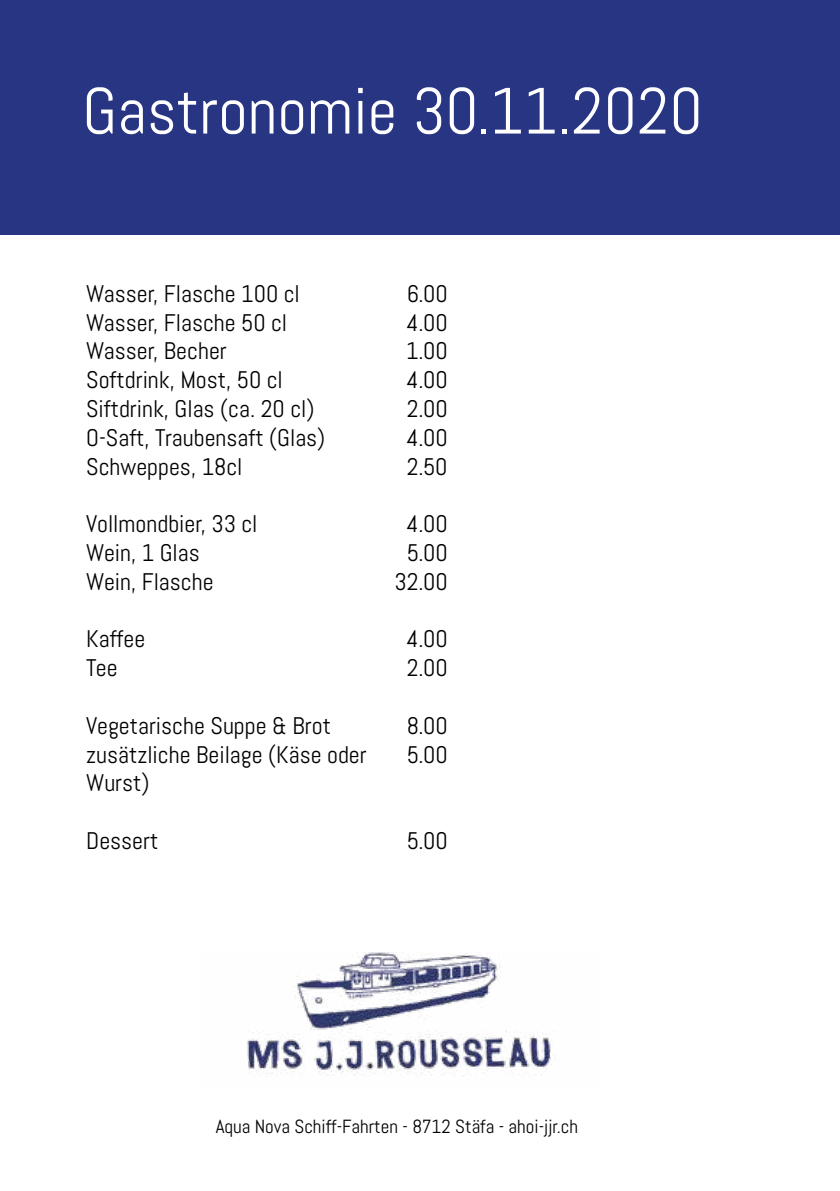
<style>
.page{position:relative;width:840px;height:1191px;background:#fff}
.page>*{position:absolute;margin:0;border:0;box-sizing:border-box;transform-origin:0 0}
.t1{font:65.2px "Abel";color:#fff}
.t2{font:24px "Abel";color:#000}
.t3{font:19px "Abel";color:#000}
</style>
<div class="page">
<div style="left:0;top:0;width:839px;height:234px;background:#273583"></div>
<img style="left:247px;top:952px;width:307px;height:123px">
<h1 class="t1" style="left:82px;top:82px;width:621px">Gastronomie 30.11.2020</h1>
<p class="t2" style="left:86px;top:283px;width:215px">Wasser, Flasche 100 cl</p>
<p class="t2" style="left:406px;top:283px;width:43px">6.00</p>
<p class="t2" style="left:86px;top:312px;width:202px">Wasser, Flasche 50 cl</p>
<p class="t2" style="left:406px;top:312px;width:43px">4.00</p>
<p class="t2" style="left:86px;top:340px;width:142px">Wasser, Becher</p>
<p class="t2" style="left:406px;top:340px;width:43px">1.00</p>
<p class="t2" style="left:86px;top:369px;width:198px">Softdrink, Most, 50 cl</p>
<p class="t2" style="left:406px;top:369px;width:43px">4.00</p>
<p class="t2" style="left:86px;top:398px;width:229px">Siftdrink, Glas (ca. 20 cl)</p>
<p class="t2" style="left:406px;top:398px;width:43px">2.00</p>
<p class="t2" style="left:86px;top:427px;width:240px">O-Saft, Traubensaft (Glas)</p>
<p class="t2" style="left:406px;top:427px;width:43px">4.00</p>
<p class="t2" style="left:86px;top:456px;width:158px">Schweppes, 18cl</p>
<p class="t2" style="left:406px;top:456px;width:42px">2.50</p>
<p class="t2" style="left:86px;top:513px;width:173px">Vollmondbier, 33 cl</p>
<p class="t2" style="left:406px;top:513px;width:43px">4.00</p>
<p class="t2" style="left:86px;top:542px;width:115px">Wein, 1 Glas</p>
<p class="t2" style="left:407px;top:542px;width:42px">5.00</p>
<p class="t2" style="left:86px;top:571px;width:129px">Wein, Flasche</p>
<p class="t2" style="left:394px;top:571px;width:55px">32.00</p>
<p class="t2" style="left:86px;top:628px;width:60px">Kaffee</p>
<p class="t2" style="left:406px;top:628px;width:43px">4.00</p>
<p class="t2" style="left:86px;top:657px;width:33px">Tee</p>
<p class="t2" style="left:406px;top:657px;width:43px">2.00</p>
<p class="t2" style="left:86px;top:715px;width:246px">Vegetarische Suppe &amp; Brot</p>
<p class="t2" style="left:407px;top:715px;width:42px">8.00</p>
<p class="t2" style="left:86px;top:744px;width:282px">zusätzliche Beilage (Käse oder</p>
<p class="t2" style="left:407px;top:744px;width:42px">5.00</p>
<p class="t2" style="left:86px;top:772px;width:65px">Wurst)</p>
<p class="t2" style="left:86px;top:830px;width:74px">Dessert</p>
<p class="t2" style="left:407px;top:830px;width:42px">5.00</p>
<p class="t3" style="left:215px;top:1118px;width:364px">Aqua Nova Schiff-Fahrten - 8712 Stäfa - ahoi-jjr.ch</p>
</div>
